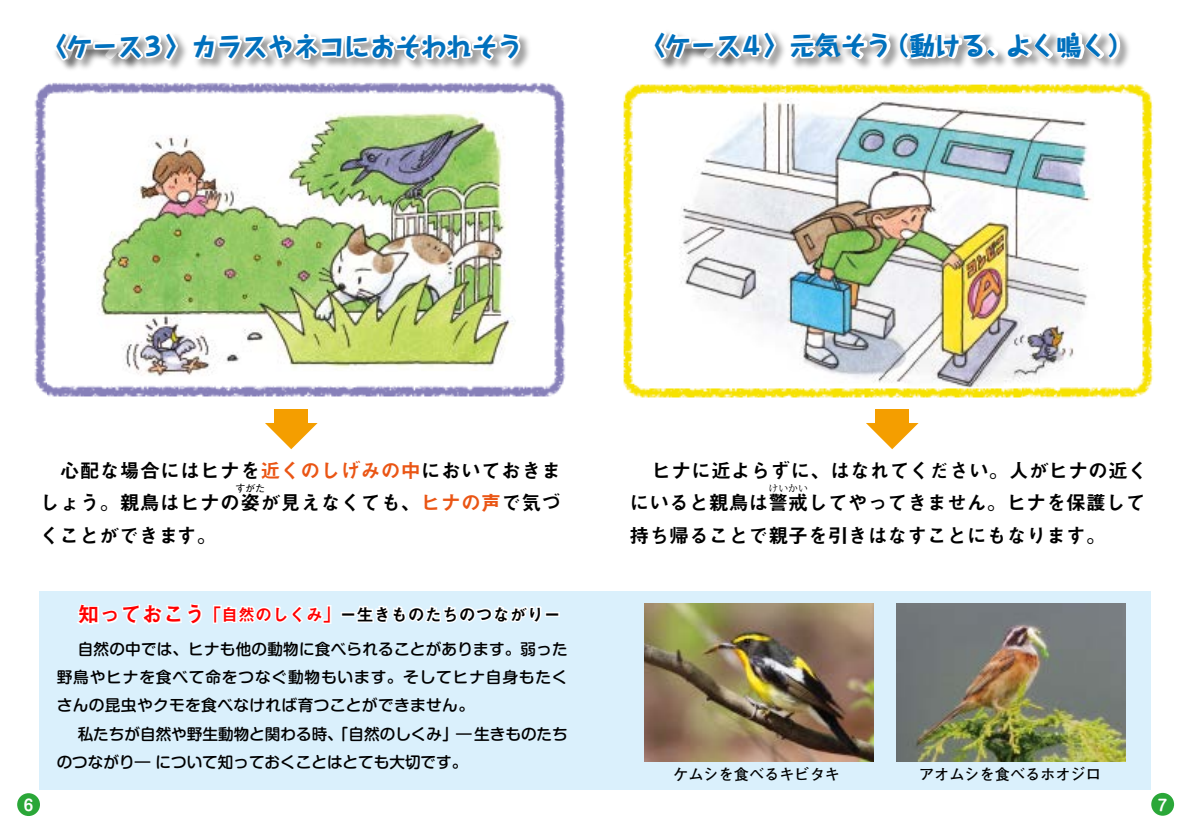
<style>
.page{position:relative;width:1191px;height:840px;background:#fff}
.page>*{position:absolute;margin:0;border:0;box-sizing:border-box;transform-origin:0 0}
.t1{font:800 25.6px "Taka Hand Std";color:#0070bd}
.t2{font:19.8px/32.6px "Midashi Go Pr 6 N MB31";color:#000}
.t3{font:17px "Midashi Go Pr 6 N MB31";color:#000}
.t4{font:500 15.6px/28.4px "Shin M Go Pr 6 N";color:#000;text-align:justify}
.t5{font:700 15.2px "Futo Go B101 Pr 6 N";color:#000}
.t6{font:700 15.2px "Shin M Go Pr 6 N De";color:#fff}
.t7{font:10px "Koz Min Pro";color:#000}
.t8{font:10px "Midashi Go Pr 6 N MB31";color:#000}
.s1{color:#ea5514}
.s2{font-size:21.2px;color:#fff}
.s3{color:#f00}
</style>
<div class="page">
<img style="left:34px;top:85px;width:12px;height:309px">
<img style="left:46px;top:83px;width:519px;height:314px">
<img style="left:623px;top:84px;width:530px;height:340px">
<div style="left:39px;top:591px;width:1111px;height:197px;background:#daf0fc"></div>
<img style="left:63px;top:36px;width:466px;height:34px">
<svg style="left:55px;top:34px;width:126px;height:30px"></svg>
<svg style="left:190px;top:34px;width:333px;height:36px"></svg>
<img style="left:661px;top:35px;width:468px;height:34px">
<svg style="left:654px;top:32px;width:125px;height:31px"></svg>
<svg style="left:785px;top:32px;width:338px;height:37px"></svg>
<div style="left:875px;top:409px;width:34px;height:19px;background:#f49e00"></div>
<svg style="left:866px;top:423px;width:52px;height:26px"></svg>
<svg style="left:77px;top:603px;width:125px;height:22px"></svg>
<svg style="left:213px;top:605px;width:119px;height:19px"></svg>
<div style="left:341px;top:611px;width:15px;height:5px;border:3px solid #fff"></div>
<svg style="left:353px;top:605px;width:189px;height:18px"></svg>
<div style="left:545px;top:611px;width:15px;height:5px;border:3px solid #fff"></div>
<div style="left:274px;top:409px;width:34px;height:19px;background:#f49e00"></div>
<svg style="left:265px;top:423px;width:52px;height:26px"></svg>
<img style="left:896px;top:603px;width:229px;height:158px">
<img style="left:644px;top:603px;width:229px;height:158px">
<img style="left:96px;top:105px;width:420px;height:277px">
<img style="left:678px;top:96px;width:418px;height:291px">
<div style="left:17px;top:792px;width:23px;height:23px;background:#2aa738;border-radius:50%"></div>
<div style="left:1151px;top:792px;width:23px;height:23px;background:#2aa738;border-radius:50%"></div>
<h1 class="t1" style="left:652px;top:27px;width:482px">ケースス４〉元気 う（動ける、よく鳴く）</h1>
<h1 class="t1" style="left:54px;top:28px;width:470px">ケースス３〉カラスやネコにおそわれそう</h1>
<h1 class="t1" style="left:639px;top:27px;width:78px">〈ケー</h1>
<h1 class="t1" style="left:821px;top:27px;width:48px">x そ</h1>
<h1 class="t1" style="left:41px;top:28px;width:78px">〈ケー</h1>
<p class="t2" style="left:40px;top:453px;width:523px">　心配な場合にはヒナを<span class="s1">近くのしげみの中</span>においておきましょう。親鳥はヒナの姿が見えなくても、<span class="s1">ヒナの声</span>で気づ</p>
<p class="t8" style="left:235px;top:479px;width:31px">すがた</p>
<p class="t2" style="left:40px;top:518px;width:178px">くことができま す。</p>
<p class="t3" style="left:78px;top:600px;width:484px"><span class="s2">知っておこう</span><span class="s3">「自然のしくみ」</span>ー生きものたちのつながりー</p>
<p class="t4" style="left:57px;top:633px;width:512px;text-indent:21px">自然の中では、ヒナも他の動物に食べられることがあります。弱った野鳥やヒナを食べて命をつなぐ動物もいます。そしてヒナ自身もたくさんの昆虫やクモを食べなければ育つことができません。</p>
<p class="t4" style="left:57px;top:718px;width:512px;text-indent:21px">私たちが自然や野生動物と関わる時、「自然のしくみ」― 生きものたちのつながり― について知っておくことはとても大切です。</p>
<p class="t2" style="left:629px;top:453px;width:520px;text-align:right">ヒナに近よらずに、はなれてください。人がヒナの近くにいると親鳥は警戒してやってきません。ヒナを保護して</p>
<p class="t7" style="left:768px;top:480px;width:41px">けいかい</p>
<p class="t2" style="left:629px;top:518px;width:478px">持ち帰ることで親子を引きはなすことにもなります。</p>
<p class="t5" style="left:673px;top:761px;width:168px">ケムシを食べるキビタキ</p>
<p class="t5" style="left:919px;top:761px;width:183px">アオムシを食べるホオジロ</p>
<p class="t6" style="left:24px;top:792px;width:11px">6</p>
<p class="t6" style="left:1157px;top:792px;width:11px">7</p>
</div>
